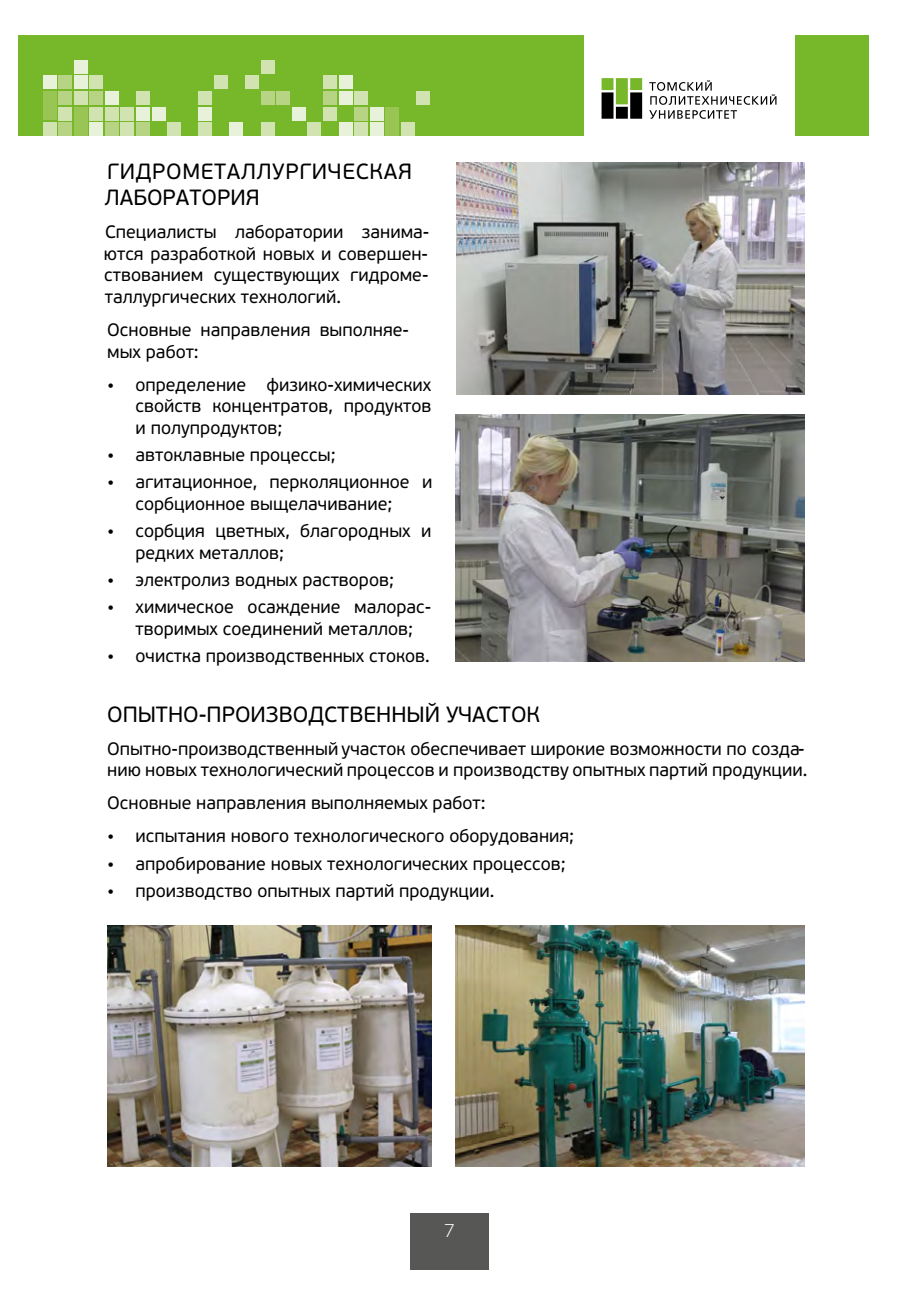
<style>
.page{position:relative;width:915px;height:1312px;background:#fff}
.page>*{position:absolute;margin:0;border:0;box-sizing:border-box;transform-origin:0 0}
.t1{font:22px/26.4px "PF Beau Sans Pro";letter-spacing:.03em;color:#000}
.t2{font:22px "PF Beau Sans Pro";color:#000}
.t3{font:100 19.2px "PF Beau Sans Pro";color:#fff}
.t4{font:18px/21.6px "PF Beau Sans Pro";color:#000}
</style>
<div class="page">
<div style="left:411px;top:1213px;width:78px;height:56px;background:#575756"></div>
<div style="left:18px;top:35px;width:850px;height:101px;background:#76b82a"></div>
<div style="left:583px;top:36px;width:211px;height:101px;background:#fff"></div>
<svg style="left:649px;top:80px;width:127px;height:39px"></svg>
<svg style="left:601px;top:78px;width:41px;height:41px;background:#5a713f"></svg>
<div style="left:386px;top:107px;width:13px;height:29px;background:#99c555"></div>
<div style="left:74px;top:107px;width:13px;height:29px;background:#99c555"></div>
<div style="left:43px;top:91px;width:13px;height:29px;background:#99c555"></div>
<div style="left:277px;top:91px;width:13px;height:13px;background:#b6d484"></div>
<div style="left:323px;top:91px;width:13px;height:13px;background:#b6d484"></div>
<div style="left:354px;top:107px;width:14px;height:13px;background:#b6d484"></div>
<div style="left:261px;top:91px;width:13px;height:13px;background:#b6d484"></div>
<div style="left:136px;top:122px;width:13px;height:14px;background:#b6d484"></div>
<div style="left:105px;top:122px;width:13px;height:14px;background:#b6d484"></div>
<div style="left:90px;top:91px;width:13px;height:13px;background:#b6d484"></div>
<div style="left:59px;top:122px;width:13px;height:14px;background:#b6d484"></div>
<div style="left:59px;top:91px;width:13px;height:13px;background:#b6d484"></div>
<div style="left:59px;top:76px;width:13px;height:13px;background:#b6d484"></div>
<div style="left:308px;top:122px;width:13px;height:14px;background:#d0e3b0"></div>
<div style="left:323px;top:76px;width:13px;height:13px;background:#d0e3b0"></div>
<div style="left:323px;top:107px;width:13px;height:13px;background:#d0e3b0"></div>
<div style="left:354px;top:122px;width:14px;height:14px;background:#d0e3b0"></div>
<div style="left:354px;top:91px;width:14px;height:13px;background:#d0e3b0"></div>
<div style="left:401px;top:122px;width:13px;height:14px;background:#d0e3b0"></div>
<div style="left:417px;top:91px;width:13px;height:13px;background:#d0e3b0"></div>
<div style="left:261px;top:122px;width:13px;height:14px;background:#d0e3b0"></div>
<div style="left:261px;top:60px;width:13px;height:13px;background:#d0e3b0"></div>
<div style="left:245px;top:76px;width:13px;height:13px;background:#d0e3b0"></div>
<div style="left:214px;top:76px;width:13px;height:13px;background:#d0e3b0"></div>
<div style="left:199px;top:122px;width:13px;height:14px;background:#d0e3b0"></div>
<div style="left:199px;top:91px;width:13px;height:13px;background:#d0e3b0"></div>
<div style="left:167px;top:122px;width:14px;height:14px;background:#d0e3b0"></div>
<div style="left:136px;top:91px;width:13px;height:13px;background:#d0e3b0"></div>
<div style="left:121px;top:122px;width:13px;height:14px;background:#d0e3b0"></div>
<div style="left:121px;top:107px;width:13px;height:13px;background:#d0e3b0"></div>
<div style="left:105px;top:107px;width:13px;height:13px;background:#d0e3b0"></div>
<div style="left:90px;top:107px;width:13px;height:13px;background:#d0e3b0"></div>
<div style="left:90px;top:76px;width:13px;height:13px;background:#d0e3b0"></div>
<div style="left:74px;top:91px;width:13px;height:13px;background:#d0e3b0"></div>
<div style="left:59px;top:107px;width:13px;height:13px;background:#d0e3b0"></div>
<div style="left:43px;top:122px;width:13px;height:14px;background:#d0e3b0"></div>
<div style="left:292px;top:107px;width:13px;height:13px;background:#e8f1da"></div>
<div style="left:339px;top:122px;width:13px;height:14px;background:#e8f1da"></div>
<div style="left:339px;top:91px;width:13px;height:13px;background:#e8f1da"></div>
<div style="left:339px;top:76px;width:13px;height:13px;background:#e8f1da"></div>
<div style="left:370px;top:122px;width:13px;height:14px;background:#e8f1da"></div>
<div style="left:370px;top:107px;width:13px;height:13px;background:#e8f1da"></div>
<div style="left:230px;top:122px;width:13px;height:14px;background:#e8f1da"></div>
<div style="left:199px;top:107px;width:13px;height:13px;background:#e8f1da"></div>
<div style="left:152px;top:107px;width:13px;height:13px;background:#e8f1da"></div>
<div style="left:136px;top:107px;width:13px;height:13px;background:#e8f1da"></div>
<div style="left:105px;top:91px;width:13px;height:13px;background:#e8f1da"></div>
<div style="left:90px;top:122px;width:13px;height:14px;background:#e8f1da"></div>
<div style="left:74px;top:76px;width:13px;height:13px;background:#e8f1da"></div>
<div style="left:74px;top:60px;width:13px;height:13px;background:#e8f1da"></div>
<div style="left:43px;top:76px;width:13px;height:13px;background:#e8f1da"></div>
<img style="left:456px;top:162px;width:348px;height:233px">
<img style="left:456px;top:415px;width:348px;height:246px">
<img style="left:107px;top:925px;width:324px;height:241px">
<img style="left:456px;top:925px;width:348px;height:241px">
<p class="t1" style="left:105px;top:160px;width:308px">ГИДРОМЕТАЛЛУРГИЧЕСКАЯ<br>ЛАБОРАТОРИЯ</p>
<p class="t4" style="left:104px;top:223px;width:327px;text-align:justify">Специалисты лаборатории занима&shy;ются разработкой новых и совершен&shy;ствованием существующих гидроме&shy;таллургических технологий.</p>
<p class="t4" style="left:107px;top:321px;width:303px">Основные направления выполняе&shy;мых работ:</p>
<p class="t4" style="left:136px;top:375px;width:297px;text-align:justify;text-indent:-28px">• определение физико-химических свойств концентратов, продуктов и полупродуктов;</p>
<p class="t4" style="left:107px;top:446px;width:230px">• автоклавные процессы;</p>
<p class="t4" style="left:136px;top:473px;width:298px;text-indent:-28px">• агитационное, перколяционное и сорбционное выщелачивание;</p>
<p class="t4" style="left:136px;top:522px;width:297px;text-indent:-28px">• сорбция цветных, благородных и редких металлов;</p>
<p class="t4" style="left:107px;top:571px;width:288px">• электролиз водных растворов;</p>
<p class="t4" style="left:107px;top:598px;width:326px;text-align:center">• химическое осаждение малорас&shy;творимых соединений металлов;</p>
<p class="t4" style="left:107px;top:647px;width:324px">• очистка производственных стоков.</p>
<p class="t2" style="left:107px;top:705px;width:434px">ОПЫТНО-ПРОИЗВОДСТВЕННЫЙ УЧАСТОК</p>
<p class="t4" style="left:107px;top:739px;width:702px">Опытно-производственный участок обеспечивает широкие возможности по созда&shy;нию новых технологический процессов и производству опытных партий продукции.</p>
<p class="t4" style="left:107px;top:794px;width:380px">Основные направления выполняемых работ:</p>
<p class="t4" style="left:107px;top:827px;width:468px">• испытания нового технологического оборудования;</p>
<p class="t4" style="left:107px;top:854px;width:460px">• апробирование новых технологических процессов;</p>
<p class="t4" style="left:107px;top:881px;width:389px">• производство опытных партий продукции.</p>
<p class="t3" style="left:444px;top:1222px;width:12px">7</p>
</div>
